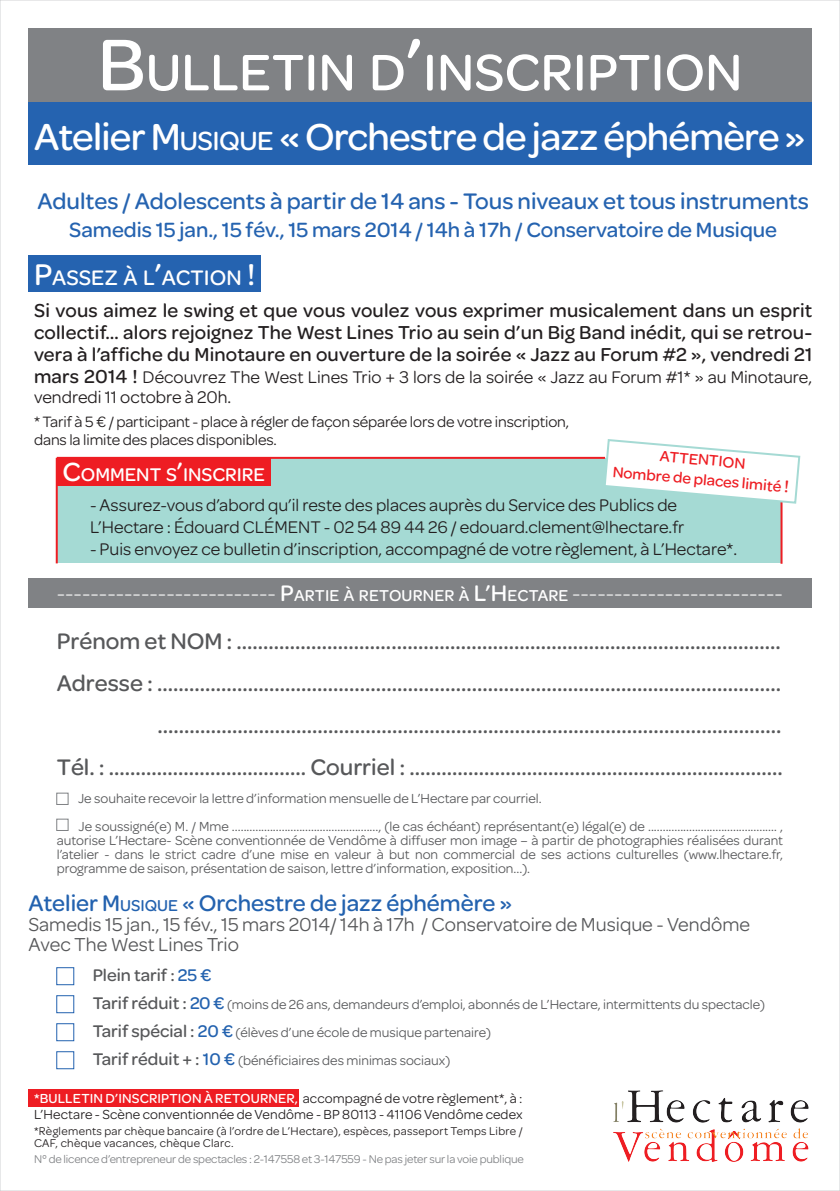
<style>
.page{position:relative;width:840px;height:1191px;background:#fff}
.page>*{position:absolute;margin:0;border:0;box-sizing:border-box;transform-origin:0 0}
.t1{font:500 54.6px "Omnes";color:#fff}
.t2{font:500 40px "Omnes";letter-spacing:-.02em;color:#fff}
.t3{font:500 24px/42px "Omnes";color:#57585a}
.t4{font:500 24px "Omnes";color:#2563b0}
.t5{font:500 24px "Omnes";color:#2362af}
.t6{font:500 22.4px "Omnes";color:#fff}
.t7{font:500 22px "Omnes";color:#2563b0}
.t8{font:500 20px/22px "Omnes";letter-spacing:.01em;color:#231f20;text-align:justify}
.t9{font:20px/20px "Omnes";color:#57585a}
.t10{font:500 19.6px "Omnes";color:#fff}
.t11{font:18px/22px "Omnes";color:#231f20}
.t12{font:500 18px "Omnes";color:#57585a}
.t13{font:16px/18px "Omnes";letter-spacing:-.005em;color:#231f20}
.t14{font:500 16px/20px "Omnes";color:#ee1d23;text-align:center}
.t15{font:14px/28px "Omnes";color:#57585a}
.t16{font:14px/16px "Omnes";letter-spacing:.01em;color:#231f20}
.t17{font:12px/12px "Omnes";letter-spacing:.025em;color:#231f20}
.t18{font:12px "Omnes";letter-spacing:-.01em;color:#808285}
.s1{font-size:78px}
.s2{font-size:28px}
.s3{font-size:32px}
.s4{font-weight:500;font-size:20px}
.s5{font-size:18px;color:#e82126}
.s6{font-weight:300;color:#fff}
.s7{color:#fff}
.s8{font-size:16.8px;color:#fff}
.s9{font-size:16.8px}
.s10{color:#2362af}
.s11{font-weight:500;font-size:18px}
.s12{font-weight:500;font-size:18px;color:#2362af}
.s13{font-weight:500;color:#fff}
</style>
<div class="page">
<div style="left:57px;top:458px;width:724px;height:105px;background:#a5dad4"></div>
<div style="left:28px;top:1090px;width:270px;height:17px;background:#ee1d23"></div>
<div style="left:28px;top:28px;width:783px;height:74px;background:#808285"></div>
<div style="left:28px;top:255px;width:232px;height:36px;background:#2563b0"></div>
<div style="left:28px;top:578px;width:783px;height:30px;background:#808285"></div>
<div style="left:57px;top:458px;width:213px;height:28px;background:#ee1d23"></div>
<div style="left:28px;top:102px;width:783px;height:62px;background:#2563b0"></div>
<div style="left:56px;top:967px;width:18px;height:18px;background:#fff;border:1px solid #2362af"></div>
<div style="left:56px;top:1051px;width:18px;height:18px;background:#fff;border:1px solid #2362af"></div>
<div style="left:56px;top:1023px;width:18px;height:18px;background:#fff;border:1px solid #2362af"></div>
<div style="left:56px;top:995px;width:18px;height:18px;background:#fff;border:1px solid #2362af"></div>
<div style="left:56px;top:792px;width:13px;height:13px;background:#fff;border:1px solid #808285"></div>
<div style="left:56px;top:818px;width:13px;height:13px;background:#fff;border:1px solid #808285"></div>
<hr style="left:57px;top:457px;width:547px;height:2px;background:#ee1d23">
<hr style="left:780px;top:500px;width:2px;height:64px;background:#ee1d23">
<hr style="left:56px;top:458px;width:2px;height:105px;background:#ee1d23">
<svg style="left:602px;top:439px;width:199px;height:66px"></svg>
<img style="left:613px;top:1090px;width:196px;height:72px">
<h1 class="t1" style="left:97px;top:34px;width:646px"><span class="s1">B</span>ULLETIN D<span class="s1">’</span>INSCRIPTION</h1>
<h2 class="t2" style="left:34px;top:109px;width:772px">Atelier M<span class="s2">USIQUE</span> « Orchestre de jazz éphémère »</h2>
<h3 class="t4" style="left:37px;top:184px;width:772px">Adultes / Adolescents à partir de 14 ans - Tous niveaux et tous instruments</h3>
<h3 class="t7" style="left:69px;top:214px;width:709px">Samedis 15 jan., 15 fév., 15 mars 2014 / 14h à 17h / Conservatoire de Musique</h3>
<h3 class="t6" style="left:34px;top:262px;width:223px"><span class="s3">P</span>ASSEZ À L<span class="s3">’</span>ACTION <span class="s3">!</span></h3>
<p class="t8" style="left:34px;top:298px;width:779px">Si vous aimez le swing et que vous voulez vous exprimer musicalement dans un esprit collectif… alors rejoignez The West Lines Trio au sein d’un Big Band inédit, qui se retrou&shy;vera à l’affiche du Minotaure en ouverture de la soirée « Jazz au Forum #2 », vendredi 21</p>
<p class="t11" style="left:34px;top:366px;width:779px;line-height:20px"><span class="s4">mars 2014 !</span> Découvrez The West Lines Trio + 3 lors de la soirée « Jazz au Forum #1* » au Minotaure, vendredi 11 octobre à 20h.</p>
<p class="t13" style="left:34px;top:411px;width:536px">* Tarif à 5 € / participant - place à régler de façon séparée lors de votre inscription, dans la limite des places disponibles.</p>
<p class="t14" style="left:615px;top:441px;width:178px;rotate:5deg">ATTENTION<br>Nombre de places limité <span class="s5">!</span></p>
<h3 class="t10" style="left:62px;top:461px;width:204px"><span class="s2">C</span>OMMENT S<span class="s2">’</span>INSCRIRE</h3>
<p class="t11" style="left:90px;top:493px;width:595px">- Assurez-vous d’abord qu’il reste des places auprès du Service des Publics de<br>L’Hectare : Édouard CLÉMENT - 02 54 89 44 26 / edouard.clement@lhectare.fr</p>
<p class="t11" style="left:90px;top:537px;width:648px">- Puis envoyez ce bulletin d’inscription, accompagné de votre règlement, à L’Hectare*.</p>
<h3 class="t3" style="left:57px;top:567px;width:727px;line-height:48px"><span class="s6">--------------------------</span> <span class="s7">P</span><span class="s8">ARTIE À RETOURNER À</span> <span class="s7">L’H</span><span class="s8">ECTARE</span> <span class="s6">-------------------------<br></span>Prénom et NOM : ......................................................................................................</h3>
<p class="t3" style="left:57px;top:660px;width:727px;text-align:right">Adresse : ..................................................................................................................... .....................................................................................................................<br>Tél. : ..................................... Courriel : ......................................................................</p>
<p class="t15" style="left:78px;top:783px;width:706px">Je souhaite recevoir la lettre d’information mensuelle de L’Hectare par courriel.<br>Je soussigné(e) M. / Mme ..........................……...…............, (le cas échéant) représentant(e) légal(e) de .........................................… ,</p>
<p class="t15" style="left:57px;top:832px;width:727px;line-height:14px;text-align:justify">autorise L’Hectare- Scène conventionnée de Vendôme à diffuser mon image – à partir de photographies réalisées durant l’atelier - dans le strict cadre d’une mise en valeur à but non commercial de ses actions culturelles (www.lhectare.fr, programme de saison, présentation de saison, lettre d’information, exposition...).</p>
<h3 class="t5" style="left:28px;top:886px;width:485px">Atelier M<span class="s9">USIQUE</span> « Orchestre de jazz éphémère »</h3>
<h3 class="t9" style="left:28px;top:913px;width:723px">Samedis 15 jan., 15 fév., 15 mars 2014/ 14h à 17h / Conservatoire de Musique - Vendôme<br>Avec The West Lines Trio</h3>
<p class="t12" style="left:93px;top:963px;width:120px">Plein tarif : <span class="s10">25 €</span></p>
<p class="t15" style="left:93px;top:990px;width:673px"><span class="s11">Tarif réduit :</span> <span class="s12">20 €</span> (moins de 26 ans, demandeurs d’emploi, abonnés de L’Hectare, intermittents du spectacle)<br><span class="s11">Tarif spécial :</span> <span class="s12">20 €</span> (élèves d’une école de musique partenaire)<br><span class="s11">Tarif réduit + :</span> <span class="s12">10 €</span> (bénéficiaires des minimas sociaux)</p>
<p class="t16" style="left:34px;top:1089px;width:490px"><span class="s13">*BULLETIN D’INSCRIPTION À RETOURNER,</span> accompagné de votre règlement*, à :<br>L’Hectare - Scène conventionnée de Vendôme - BP 80113 - 41106 Vendôme cedex</p>
<p class="t17" style="left:34px;top:1124px;width:490px">*Règlements par chèque bancaire (à l’ordre de L’Hectare), espèces, passeport Temps Libre /<br>CAF, chèque vacances, chèque Clarc.</p>
<p class="t18" style="left:34px;top:1151px;width:491px">N° de licence d’entrepreneur de spectacles : 2-147558 et 3-147559 - Ne pas jeter sur la voie publique</p>
</div>
